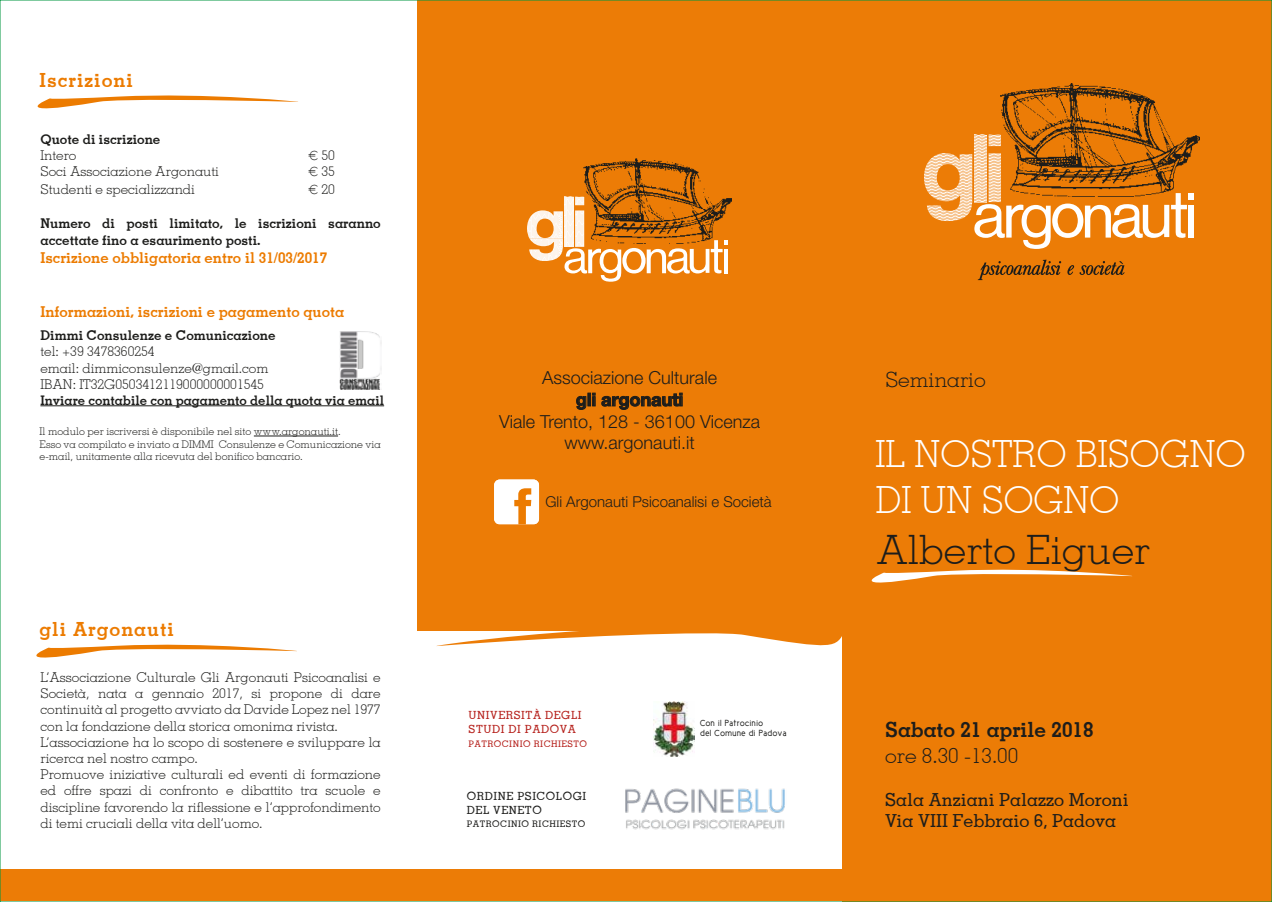
<style>
.page{position:relative;width:1272px;height:902px;background:#fff}
.page>*{position:absolute;margin:0;border:0;box-sizing:border-box;transform-origin:0 0}
.t1{font:300 40.5px "Memphis";color:#1d1d1b}
.t2{font:300 37.5px/46.5px "Memphis";letter-spacing:.005em;color:#fff;scale:.95 1}
.t3{font:300 21px "Memphis";color:#1d1d1b}
.t4{font:700 21px "Memphis";color:#1d1d1b}
.t5{font:700 19.5px "Memphis";letter-spacing:.05em;color:#ec7b00}
.t6{font:300 18px/21.6px "Helvetica Neue LT Std";color:#1d1d1b;text-align:center}
.t7{font:500 18px/21.6px "Memphis";color:#1d1d1b}
.t8{font:700 18px "Helvetica Neue LT Std";color:#1d1d1b}
.t9{font:700 15px "Memphis";color:#ec7b00}
.t10{font:300 15px "Helvetica Neue LT Std";color:#1d1d1b}
.t11{font:300 13.5px/16.2px "Memphis";color:#1d1d1b}
.t12{font:700 13.5px/16.2px "Memphis";color:#1d1d1b}
.t13{font:700 13.2px "Memphis";color:#1d1d1b}
.t14{font:500 11.25px/13.5px "Memphis";letter-spacing:.05em;color:#b51f1a}
.t15{font:500 11.25px/13.5px "Memphis";letter-spacing:.05em;color:#1d1d1b}
.t16{font:300 10.5px/12.6px "Memphis";color:#1d1d1b}
.t17{font:9px/10.8px "Cicle Gordita";letter-spacing:.05em;color:#1d1d1b}
.t18{font:500 9px "Memphis";letter-spacing:.05em;color:#b51f1a}
.t19{font:500 9px "Memphis";letter-spacing:.05em;color:#1d1d1b}
.s1{font-family:"Cicle Fina";font-weight:400}
</style>
<div class="page">
<div style="left:842px;top:0;width:429px;height:900px;background:#ec7c06"></div>
<div style="left:417px;top:0;width:435px;height:630px;background:#ec7c06"></div>
<img style="left:1000px;top:83px;width:199px;height:114px">
<svg style="left:924px;top:134px;width:269px;height:115px"></svg>
<div style="left:1188px;top:205px;width:5px;height:32px;background:#fff"></div>
<img style="left:584px;top:158px;width:147px;height:85px">
<svg style="left:527px;top:196px;width:200px;height:86px"></svg>
<svg style="left:723px;top:249px;width:4px;height:24px"></svg>
<svg style="left:36px;top:644px;width:261px;height:14px"></svg>
<svg style="left:977px;top:259px;width:84px;height:21px"></svg>
<svg style="left:1067px;top:261px;width:57px;height:14px"></svg>
<svg style="left:576px;top:393px;width:19px;height:17px"></svg>
<svg style="left:601px;top:393px;width:81px;height:17px"></svg>
<svg style="left:494px;top:479px;width:45px;height:45px"></svg>
<hr style="left:40px;top:405px;width:344px;height:1px;background:#1d1d1b">
<svg style="left:871px;top:569px;width:261px;height:14px"></svg>
<svg style="left:37px;top:95px;width:261px;height:14px"></svg>
<hr style="left:254px;top:435px;width:84px;height:1px;background:#1d1d1b">
<div style="left:0;top:868px;width:844px;height:32px;background:#ec7c06"></div>
<img style="left:625px;top:788px;width:160px;height:42px">
<img style="left:653px;top:701px;width:41px;height:55px">
<svg style="left:434px;top:630px;width:408px;height:16px"></svg>
<img style="left:339px;top:331px;width:43px;height:58px">
<h3 class="t5" style="left:40px;top:67px;width:95px">Iscrizioni</h3>
<p class="t12" style="left:40px;top:130px;width:121px">Quote di iscrizione</p>
<p class="t11" style="left:40px;top:147px;width:38px">Intero</p>
<p class="t11" style="left:308px;top:147px;width:28px"><span class="s1">€</span> 50</p>
<p class="t11" style="left:40px;top:163px;width:180px">Soci Associazione Argonauti</p>
<p class="t11" style="left:308px;top:163px;width:28px"><span class="s1">€</span> 35</p>
<p class="t11" style="left:40px;top:181px;width:156px">Studenti e specializzandi</p>
<p class="t11" style="left:308px;top:181px;width:28px"><span class="s1">€</span> 20</p>
<p class="t12" style="left:40px;top:215px;width:342px">Numero di posti limitato, le iscrizioni saranno accettate fino a esaurimento posti.</p>
<p class="t9" style="left:40px;top:248px;width:288px">Iscrizione obbligatoria entro il 31/03/2017</p>
<p class="t9" style="left:40px;top:302px;width:305px">Informazioni, iscrizioni e pagamento quota</p>
<p class="t12" style="left:40px;top:327px;width:237px">Dimmi Consulenze e Comunicazione</p>
<p class="t11" style="left:40px;top:343px;width:229px">tel: +39 3478360254<br>email: dimmiconsulenze@gmail.com<br>IBAN: IT32G0503412119000000001545</p>
<p class="t13" style="left:40px;top:392px;width:345px">Inviare contabile con pagamento della quota via email</p>
<p class="t16" style="left:40px;top:425px;width:342px">Il modulo per iscriversi è disponibile nel sito www.argonauti.it.<br>Esso va compilato e inviato a DIMMI Consulenze e Comunicazione via e-mail, unitamente alla ricevuta del bonifico bancario.</p>
<h3 class="t5" style="left:39px;top:616px;width:136px">gli Argonauti</h3>
<p class="t11" style="left:40px;top:668px;width:342px">L’Associazione Culturale Gli Argonauti Psicoanalisi e Società, nata a gennaio 2017, si propone di dare continuità al progetto avviato da Davide Lopez nel 1977 con la fondazione della storica omonima rivista.<br>L’associazione ha lo scopo di sostenere e sviluppare la ricerca nel nostro campo.<br>Promuove iniziative culturali ed eventi di formazione ed offre spazi di confronto e dibattito tra scuole e discipline favorendo la riflessione e l’approfondimento di temi cruciali della vita dell’uomo.</p>
<h3 class="t6" style="left:542px;top:367px;width:176px">Associazione Culturale</h3>
<h3 class="t3" style="left:885px;top:366px;width:102px">Seminario</h3>
<h3 class="t8" style="left:576px;top:388px;width:109px">gli argonauti</h3>
<h3 class="t6" style="left:499px;top:410px;width:263px">Viale Trento, 128 - 36100 Vicenza www.argonauti.it</h3>
<h2 class="t2" style="left:875px;top:429px;width:391px">IL NOSTRO BISOGNO<br>DI UN SOGNO</h2>
<h1 class="t1" style="left:876px;top:524px;width:275px">Alberto Eiguer</h1>
<p class="t10" style="left:545px;top:492px;width:228px">Gli Argonauti Psicoanalisi e Società</p>
<p class="t14" style="left:468px;top:708px;width:115px">UNIVERSITÀ DEGLI<br>STUDI DI PADOVA</p>
<p class="t18" style="left:468px;top:737px;width:120px">PATROCINIO RICHIESTO</p>
<p class="t15" style="left:467px;top:789px;width:121px">ORDINE PSICOLOGI<br>DEL VENETO</p>
<p class="t19" style="left:467px;top:818px;width:120px">PATROCINIO RICHIESTO</p>
<p class="t17" style="left:700px;top:717px;width:88px">Con il Patrocinio<br>del Comune di Padova</p>
<h3 class="t4" style="left:885px;top:716px;width:210px">Sabato 21 aprile 2018</h3>
<h3 class="t3" style="left:885px;top:742px;width:135px">ore 8.30 -13.00</h3>
<h3 class="t7" style="left:885px;top:788px;width:245px">Sala Anziani Palazzo Moroni<br>Via VIII Febbraio 6, Padova</h3>
</div>
